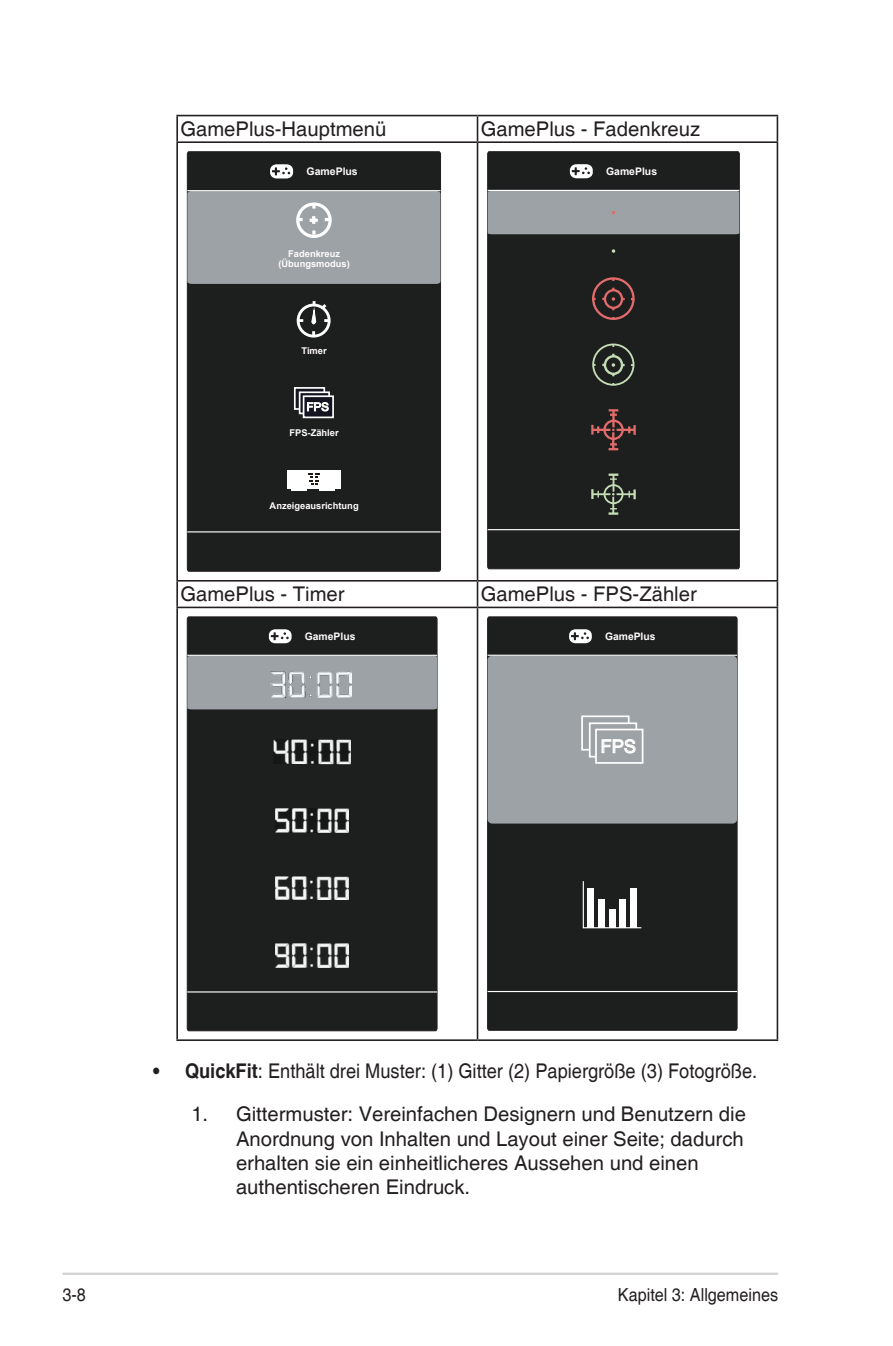
<style>
.page{position:relative;width:893px;height:1346px;background:#fff}
.page>*{position:absolute;margin:0;border:0;box-sizing:border-box;transform-origin:0 0}
.Body_Text{font:20.25px/24.3px "Helvetica";color:#231f20}
.Body_Text-2{font:20.25px "Helvetica";color:#231f20;scale:.9 1}
.t1{font:18.22px "Arial";color:#fff}
.t2{font:18px "Helvetica";color:#231f20;scale:.9 1}
.t3{font:700 10.58px "Arial";color:#fefcfd}
.t4{font:700 10.35px "Arial";color:#fefcfd}
.t5{font:700 9.22px/10.3px "Arial";color:#fefcfd;text-align:center}
.s1{font-weight:700}
</style>
<div class="page">
<hr style="left:63px;top:1272px;width:715px;height:3px;background:#d1d2d4">
<hr style="left:176px;top:115px;width:301px;height:1px;background:#231f20">
<hr style="left:176px;top:116px;width:2px;height:25px;background:#231f20">
<hr style="left:477px;top:115px;width:301px;height:1px;background:#231f20">
<svg style="left:477px;top:116px;width:1px;height:25px"></svg>
<svg style="left:777px;top:116px;width:1px;height:25px"></svg>
<hr style="left:176px;top:141px;width:301px;height:2px;background:#231f20">
<hr style="left:176px;top:143px;width:2px;height:437px;background:#231f20">
<hr style="left:477px;top:141px;width:301px;height:2px;background:#231f20">
<hr style="left:477px;top:143px;width:1px;height:437px;background:#231f20">
<hr style="left:777px;top:143px;width:1px;height:437px;background:#231f20">
<hr style="left:176px;top:580px;width:301px;height:1px;background:#231f20">
<hr style="left:176px;top:581px;width:2px;height:26px;background:#231f20">
<hr style="left:477px;top:580px;width:301px;height:1px;background:#231f20">
<svg style="left:477px;top:581px;width:1px;height:26px"></svg>
<svg style="left:777px;top:581px;width:1px;height:26px"></svg>
<hr style="left:176px;top:607px;width:301px;height:1px;background:#231f20">
<hr style="left:176px;top:608px;width:2px;height:431px;background:#231f20">
<hr style="left:477px;top:607px;width:301px;height:1px;background:#231f20">
<hr style="left:477px;top:608px;width:1px;height:431px;background:#231f20">
<hr style="left:777px;top:608px;width:1px;height:431px;background:#231f20">
<hr style="left:176px;top:1039px;width:301px;height:2px;background:#231f20">
<hr style="left:477px;top:1039px;width:301px;height:2px;background:#231f20">
<div style="left:186px;top:151px;width:255px;height:421px;background:#1d1e1e"></div>
<div style="left:297px;top:304px;width:34px;height:33px;border:3px solid #fff;border-radius:50%"></div>
<svg style="left:298px;top:319px;width:5px;height:3px"></svg>
<svg style="left:312px;top:331px;width:3px;height:5px"></svg>
<svg style="left:312px;top:301px;width:18px;height:24px"></svg>
<svg style="left:297px;top:390px;width:25px;height:17px"></svg>
<div style="left:294px;top:387px;width:31px;height:23px;border:2px solid #fff"></div>
<svg style="left:302px;top:394px;width:25px;height:17px"></svg>
<div style="left:299px;top:391px;width:31px;height:23px;border:2px solid #fff"></div>
<div style="left:304px;top:396px;width:29px;height:21px;background:#131521"></div>
<div style="left:303px;top:395px;width:31px;height:23px;border:2px solid #fff"></div>
<svg style="left:307px;top:402px;width:22px;height:10px"></svg>
<div style="left:287px;top:470px;width:26px;height:18px;background:#fff"></div>
<div style="left:314px;top:470px;width:27px;height:18px;background:#fff"></div>
<svg style="left:292px;top:473px;width:43px;height:18px"></svg>
<div style="left:187px;top:191px;width:253px;height:93px;background:#9da2a6"></div>
<hr style="left:187px;top:190px;width:253px;height:1px;background:#fff">
<div style="left:270px;top:164px;width:23px;height:14px;background:#fff;border-radius:6px"></div>
<svg style="left:272px;top:167px;width:18px;height:8px"></svg>
<hr style="left:187px;top:531px;width:253px;height:1px;background:#fff">
<div style="left:487px;top:151px;width:253px;height:419px;background:#1d1e1e"></div>
<hr style="left:488px;top:190px;width:251px;height:1px;background:#fff">
<div style="left:570px;top:164px;width:23px;height:14px;background:#fff;border-radius:6px"></div>
<svg style="left:572px;top:167px;width:18px;height:8px"></svg>
<hr style="left:488px;top:529px;width:251px;height:1px;background:#fff">
<div style="left:488px;top:191px;width:251px;height:43px;background:#9da2a6"></div>
<svg style="left:591px;top:473px;width:45px;height:42px;background:#3a3f38"></svg>
<svg style="left:612px;top:249px;width:3px;height:4px"></svg>
<div style="left:592px;top:277px;width:43px;height:43px;border:2px solid #e06b6a;border-radius:50%"></div>
<div style="left:604px;top:289px;width:19px;height:20px;border:2px solid #e06b6a;border-radius:50%"></div>
<svg style="left:612px;top:297px;width:3px;height:4px"></svg>
<div style="left:592px;top:343px;width:42px;height:43px;border:2px solid #c4ddb4;border-radius:50%"></div>
<div style="left:604px;top:355px;width:19px;height:20px;border:2px solid #c4ddb4;border-radius:50%"></div>
<svg style="left:612px;top:363px;width:3px;height:4px"></svg>
<div style="left:603px;top:420px;width:21px;height:20px;border:2px solid #e06b6a;border-radius:50%"></div>
<hr style="left:612px;top:411px;width:3px;height:16px;background:#e06b6a">
<svg style="left:609px;top:409px;width:9px;height:7px"></svg>
<svg style="left:591px;top:425px;width:45px;height:25px"></svg>
<div style="left:186px;top:616px;width:252px;height:416px;background:#1d1e1e"></div>
<div style="left:187px;top:656px;width:250px;height:53px;background:#9da2a6"></div>
<hr style="left:187px;top:655px;width:250px;height:1px;background:#fff">
<div style="left:269px;top:629px;width:23px;height:14px;background:#fff;border-radius:6px"></div>
<svg style="left:271px;top:632px;width:18px;height:8px"></svg>
<hr style="left:187px;top:991px;width:250px;height:1px;background:#fff">
<img style="left:276px;top:944px;width:73px;height:23px">
<img style="left:273px;top:739px;width:78px;height:25px">
<img style="left:276px;top:808px;width:72px;height:24px">
<img style="left:276px;top:876px;width:72px;height:24px">
<img style="left:271px;top:671px;width:80px;height:26px">
<div style="left:487px;top:616px;width:251px;height:415px;background:#1d1e1e"></div>
<div style="left:488px;top:656px;width:249px;height:167px;background:#9da2a6;border-radius:4px"></div>
<hr style="left:488px;top:655px;width:249px;height:1px;background:#fff">
<div style="left:569px;top:629px;width:23px;height:14px;background:#fff;border-radius:6px"></div>
<svg style="left:571px;top:632px;width:18px;height:8px"></svg>
<hr style="left:488px;top:991px;width:249px;height:1px;background:#fff">
<div style="left:581px;top:715px;width:48px;height:35px;border:2px solid #fff"></div>
<div style="left:590px;top:723px;width:46px;height:34px;background:linear-gradient(to right,#9da2a6,#9da2a6)"></div>
<div style="left:589px;top:722px;width:48px;height:35px;border:2px solid #fff"></div>
<div style="left:596px;top:729px;width:47px;height:34px;background:#9da2a6"></div>
<div style="left:595px;top:729px;width:48px;height:35px;border:2px solid #fff"></div>
<svg style="left:601px;top:739px;width:35px;height:15px"></svg>
<svg style="left:582px;top:880px;width:60px;height:49px;background:#313232"></svg>
<div style="left:587px;top:888px;width:7px;height:40px;background:#fff"></div>
<div style="left:598px;top:899px;width:6px;height:29px;background:#fff"></div>
<div style="left:620px;top:899px;width:6px;height:29px;background:#fff"></div>
<div style="left:609px;top:910px;width:6px;height:18px;background:#fff"></div>
<div style="left:630px;top:888px;width:7px;height:40px;background:#fff"></div>
<p class="Body_Text" style="left:180px;top:118px;width:207px">GamePlus-Hauptmenü</p>
<p class="Body_Text" style="left:481px;top:118px;width:221px">GamePlus - Fadenkreuz</p>
<p class="t3" style="left:307px;top:164px;width:53px">GamePlus</p>
<p class="t4" style="left:606px;top:164px;width:52px">GamePlus</p>
<p class="t5" style="left:278px;top:248px;width:73px">Fadenkreuz (Übungsmodus)</p>
<p class="t5" style="left:301px;top:345px;width:27px">Timer</p>
<p class="t5" style="left:290px;top:427px;width:51px">FPS-Zähler</p>
<p class="t5" style="left:270px;top:501px;width:91px">Anzeigeausrichtung</p>
<p class="Body_Text" style="left:180px;top:583px;width:166px">GamePlus - Timer</p>
<p class="Body_Text" style="left:481px;top:583px;width:218px">GamePlus - FPS-Zähler</p>
<p class="t4" style="left:305px;top:629px;width:52px">GamePlus</p>
<p class="t4" style="left:605px;top:629px;width:52px">GamePlus</p>
<p class="t1" style="left:601px;top:734px;width:37px">FPS</p>
<p class="Body_Text-2" style="left:153px;top:1059px;width:673px"><span class="s1">• QuickFit</span>: Enthält drei Muster: (1) Gitter (2) Papiergröße (3) Fotogröße.</p>
<p class="Body_Text" style="left:236px;top:1103px;width:511px;text-indent:-45px">1. Gittermuster: Vereinfachen Designern und Benutzern die Anordnung von Inhalten und Layout einer Seite; dadurch erhalten sie ein einheitlicheres Aussehen und einen authentischeren Eindruck.</p>
<p class="t2" style="left:63px;top:1284px;width:28px">3-8</p>
<p class="t2" style="left:618px;top:1284px;width:180px">Kapitel 3: Allgemeines</p>
</div>
